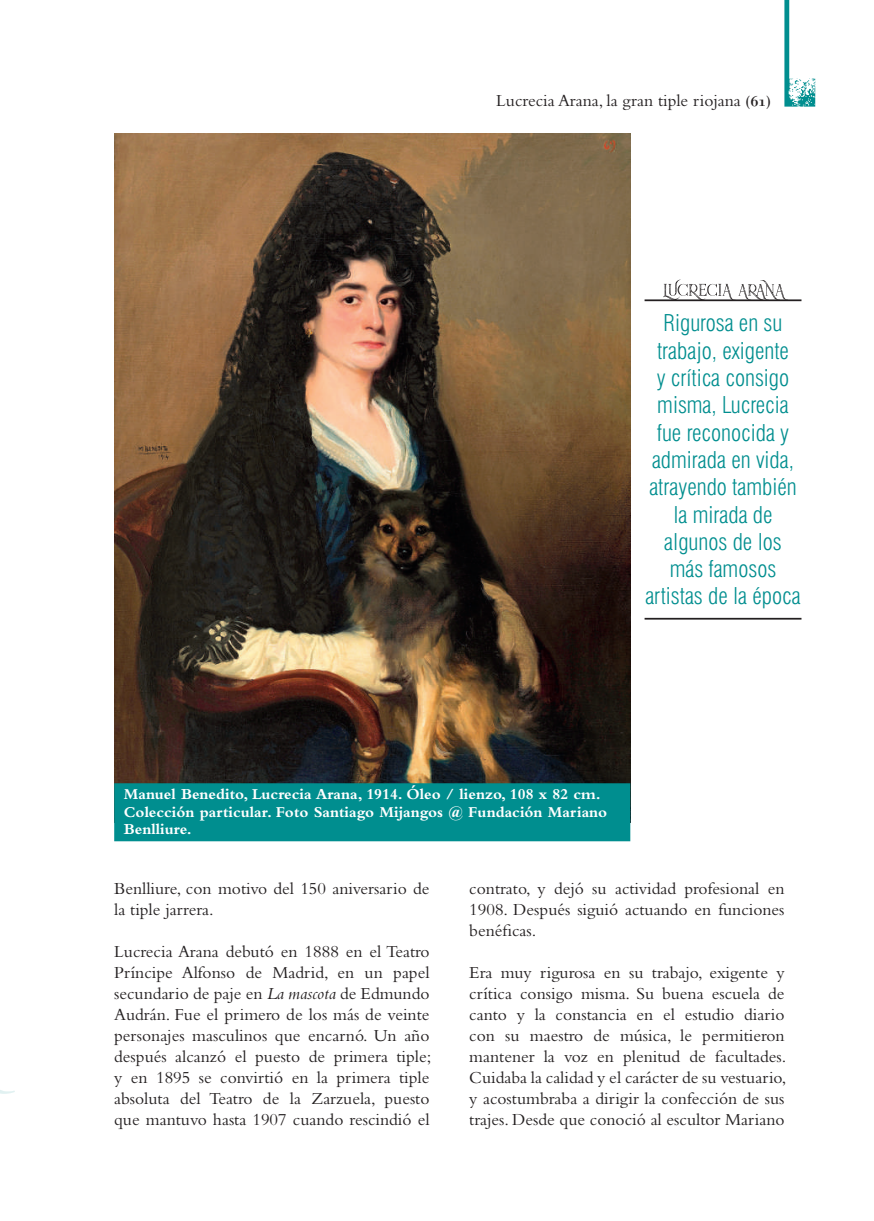
<style>
.page{position:relative;width:874px;height:1221px;background:#fff}
.page>*{position:absolute;margin:0;border:0;box-sizing:border-box;transform-origin:0 0}
.t1{font:300 condensed 22.75px/27.3px "Swiss 721 BT";color:#008e8f;text-align:center}
.t2{font:17.5px/21px "Bembo Std";color:#231f20;text-align:justify}
.t3{font:700 15.75px/17.5px "Bembo Std";color:#fff}
.s1{font-family:"Katrina";font-size:15.75px}
.s2{font-style:italic}
</style>
<div class="page">
<svg style="left:0;top:1090px;width:15px;height:3px"></svg>
<img style="left:114px;top:133px;width:516px;height:650px">
<div style="left:114px;top:783px;width:516px;height:58px;background:#008e8f"></div>
<hr style="left:644px;top:299px;width:157px;height:2px;background:#231f20">
<hr style="left:644px;top:618px;width:157px;height:1px;background:#231f20">
<svg style="left:662px;top:279px;width:125px;height:21px"></svg>
<svg style="left:784px;top:0;width:6px;height:107px"></svg>
<img style="left:785px;top:78px;width:29px;height:29px">
<p class="t2" style="left:496px;top:90px;width:276px">Lucrecia Arana, la gran tiple riojana <span class="s1">(61)</span></p>
<h1 class="t1" style="left:645px;top:309px;width:157px">Rigurosa en su trabajo, exigente<br>y crítica consigo misma, Lucrecia fue reconocida y admirada en vida, atrayendo también la mirada de algunos de los más famosos artistas de la época</h1>
<p class="t3" style="left:124px;top:785px;width:484px">Manuel Benedito, Lucrecia Arana, 1914. Óleo / lienzo, 108 x 82 cm.<br>Colección particular. Foto Santiago Mijangos @ Fundación Mariano<br>Benlliure.</p>
<p class="t2" style="left:114px;top:877px;width:316px">Benlliure, con motivo del 150 aniversario de la tiple jarrera.</p>
<p class="t2" style="left:114px;top:940px;width:318px">Lucrecia Arana debutó en 1888 en el Teatro Príncipe Alfonso de Madrid, en un papel secundario de paje en <span class="s2">La mascota</span> de Edmundo Audrán. Fue el primero de los más de veinte personajes masculinos que encarnó. Un año después alcanzó el puesto de primera tiple; y en 1895 se convirtió en la primera tiple absoluta del Teatro de la Zarzuela, puesto que mantuvo hasta 1907 cuando rescindió el</p>
<p class="t2" style="left:469px;top:877px;width:316px">contrato, y dejó su actividad profesional en 1908. Después siguió actuando en funciones benéficas.</p>
<p class="t2" style="left:469px;top:961px;width:318px">Era muy rigurosa en su trabajo, exigente y crítica consigo misma. Su buena escuela de canto y la constancia en el estudio diario con su maestro de música, le permitieron mantener la voz en plenitud de facultades.<br>Cuidaba la calidad y el carácter de su vestuario, y acostumbraba a dirigir la confección de sus trajes. Desde que conoció al escultor Mariano</p>
</div>
